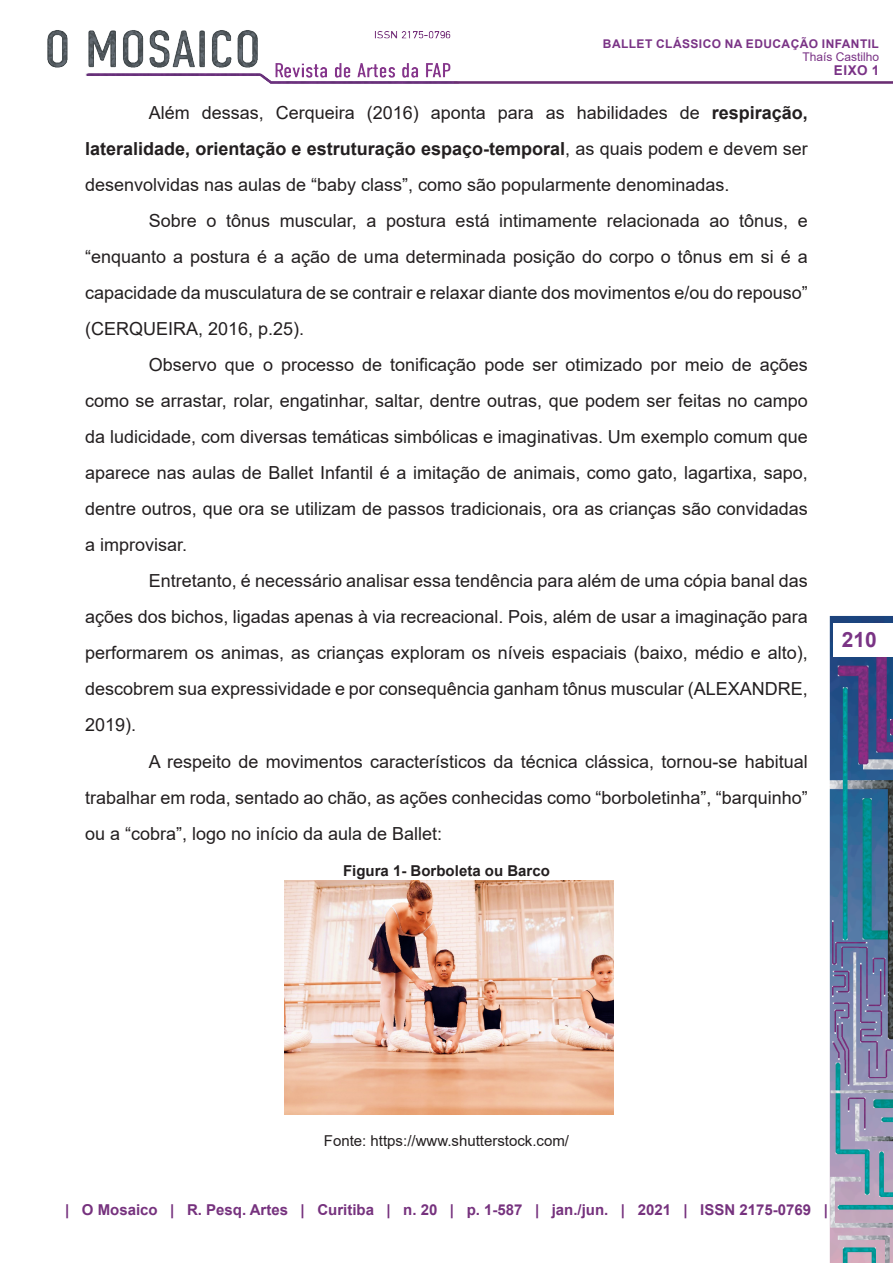
<style>
.page{position:relative;width:893px;height:1263px;background:#fff}
.page>*{position:absolute;margin:0;border:0;box-sizing:border-box;transform-origin:0 0}
.t1{font:700 21px "Arial";color:#7a3485}
.Corpo{font:18px/36px "Arial";color:#231f20;text-align:justify}
.t2{font:700 15px "Arial";color:#76327e}
.figura_-_Fonte{font:15px "Arial";color:#231f20}
.figura{font:700 15px "Arial";color:#231f20}
.t3{font:700 13.5px "Arial";color:#7a3386}
.t4{font:700 12px "Arial";letter-spacing:.035em;color:#7a3386}
.t5{font:12px "Arial";color:#7a3386}
.s1{font-weight:700}
</style>
<div class="page">
<img style="left:47px;top:30px;width:846px;height:1233px">
<div style="left:833px;top:623px;width:60px;height:34px;background:#fff"></div>
<img style="left:285px;top:880px;width:328px;height:235px">
<p class="t4" style="left:603px;top:35px;width:277px">BALLET CLÁSSICO NA EDUCAÇÃO INFANTIL</p>
<p class="t5" style="left:802px;top:49px;width:78px">Thaís Castilho</p>
<p class="t3" style="left:834px;top:60px;width:47px">Eixo 1</p>
<p class="Corpo" style="left:85px;top:95px;width:724px;text-indent:64px">Além dessas, Cerqueira (2016) aponta para as habilidades de <span class="s1">respiração, lateralidade, orientação e estruturação espaço-temporal</span>, as quais podem e devem ser desenvolvidas nas aulas de “baby class”, como são popularmente denominadas.</p>
<p class="Corpo" style="left:85px;top:203px;width:724px;text-indent:64px">Sobre o tônus muscular, a postura está intimamente relacionada ao tônus, e “enquanto a postura é a ação de uma determinada posição do corpo o tônus em si é a capacidade da musculatura de se contrair e relaxar diante dos movimentos e/ou do repouso” (CERQUEIRA, 2016, p.25).</p>
<p class="Corpo" style="left:85px;top:347px;width:724px;text-indent:64px">Observo que o processo de tonificação pode ser otimizado por meio de ações como se arrastar, rolar, engatinhar, saltar, dentre outras, que podem ser feitas no campo da ludicidade, com diversas temáticas simbólicas e imaginativas. Um exemplo comum que aparece nas aulas de Ballet Infantil é a imitação de animais, como gato, lagartixa, sapo, dentre outros, que ora se utilizam de passos tradicionais, ora as crianças são convidadas a improvisar.</p>
<p class="Corpo" style="left:85px;top:563px;width:724px;text-indent:64px">Entretanto, é necessário analisar essa tendência para além de uma cópia banal das ações dos bichos, ligadas apenas à via recreacional. Pois, além de usar a imaginação para performarem os animas, as crianças exploram os níveis espaciais (baixo, médio e alto), descobrem sua expressividade e por consequência ganham tônus muscular (ALEXANDRE, 2019).</p>
<p class="Corpo" style="left:85px;top:743px;width:724px;text-indent:64px">A respeito de movimentos característicos da técnica clássica, tornou-se habitual trabalhar em roda, sentado ao chão, as ações conhecidas como “borboletinha”, “barquinho” ou a “cobra”, logo no início da aula de Ballet:</p>
<p class="figura" style="left:343px;top:860px;width:208px">Figura 1- Borboleta ou Barco</p>
<p class="t1" style="left:842px;top:625px;width:37px">210</p>
<p class="figura_-_Fonte" style="left:324px;top:1130px;width:247px">Fonte: https://www.shutterstock.com/</p>
<p class="t2" style="left:65px;top:1199px;width:764px">| O Mosaico | R. Pesq. Artes | Curitiba | n. 20 | p. 1-587 | jan./jun. | 2021 | ISSN 2175-0769 |</p>
</div>
